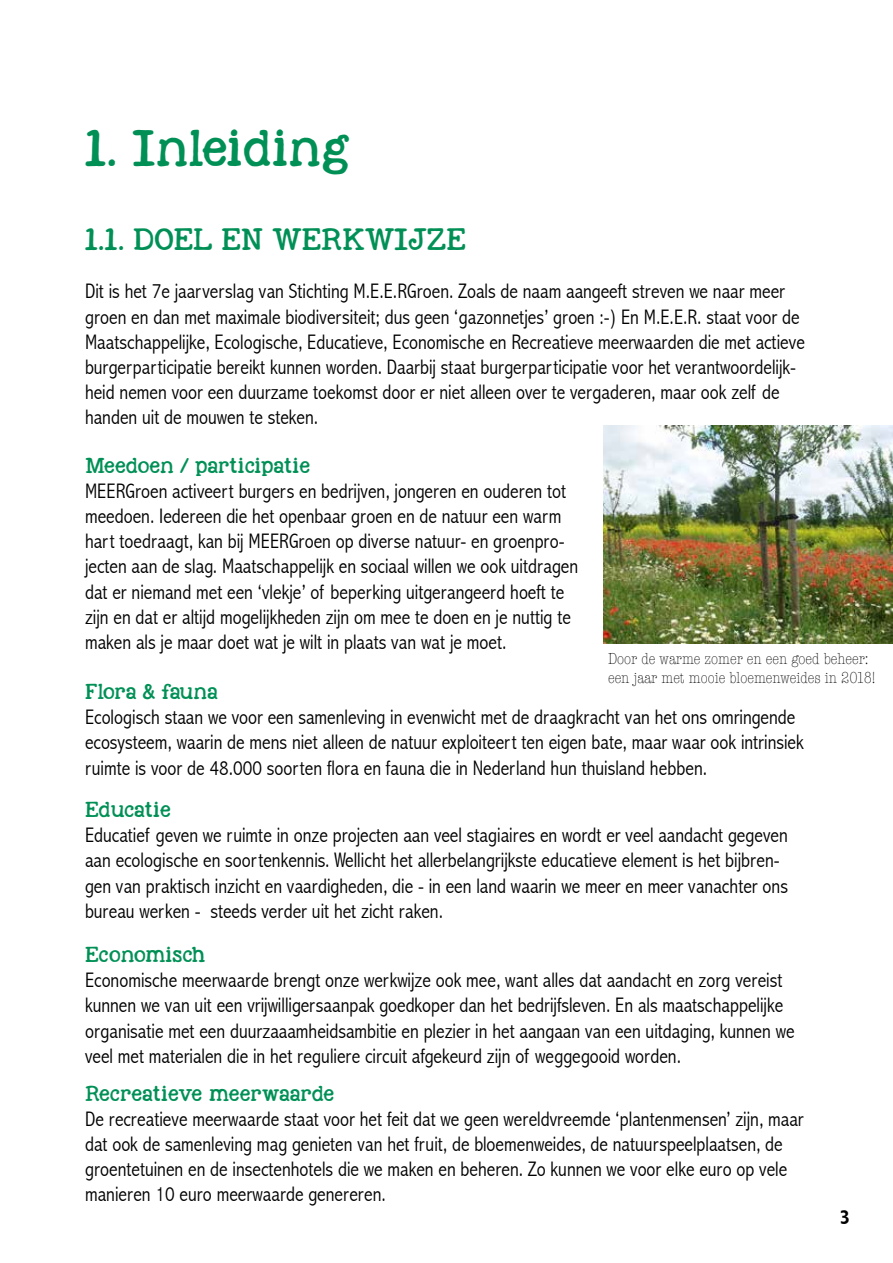
<style>
.page{position:relative;width:893px;height:1263px;background:#fff}
.page>*{position:absolute;margin:0;border:0;box-sizing:border-box;transform-origin:0 0}
.t1{font:37.5px "KG Nextto Me Solid";color:#009056}
.t2{font:22.5px "KG Nextto Me Solid";color:#009056}
.t3{font:300 condensed 21px/25.2px "Abadi";color:#000}
.t4{font:700 condensed 21px "Abadi";color:#000}
.t5{font:300 condensed 16.5px/19.8px "American Typewriter";color:#020203}
.t6{font:15.75px "KG Nextto Me Solid";color:#009056}
</style>
<div class="page">
<img style="left:604px;top:426px;width:289px;height:217px">
<h1 class="t1" style="left:85px;top:121px;width:267px">1. Inleiding</h1>
<p class="t2" style="left:85px;top:223px;width:382px">1.1. DOEL EN WERKWIJZE</p>
<p class="t3" style="left:85px;top:279px;width:721px">Dit is het 7e jaarverslag van Stichting M.E.E.RGroen. Zoals de naam aangeeft streven we naar meer groen en dan met maximale biodiversiteit; dus geen ‘gazonnetjes’ groen :-) En M.E.E.R. staat voor de Maatschappelijke, Ecologische, Educatieve, Economische en Recreatieve meerwaarden die met actieve burgerparticipatie bereikt kunnen worden. Daarbij staat burgerparticipatie voor het verantwoordelijk&shy;heid nemen voor een duurzame toekomst door er niet alleen over te vergaderen, maar ook zelf de handen uit de mouwen te steken.</p>
<p class="t6" style="left:85px;top:453px;width:227px">Meedoen / participatie</p>
<p class="t3" style="left:85px;top:478px;width:495px">MEERGroen activeert burgers en bedrijven, jongeren en ouderen tot meedoen. Iedereen die het openbaar groen en de natuur een warm hart toedraagt, kan bij MEERGroen op diverse natuur- en groenpro&shy;jecten aan de slag. Maatschappelijk en sociaal willen we ook uitdragen dat er niemand met een ‘vlekje’ of beperking uitgerangeerd hoeft te zijn en dat er altijd mogelijkheden zijn om mee te doen en je nuttig te maken als je maar doet wat je wilt in plaats van wat je moet.</p>
<p class="t5" style="left:608px;top:648px;width:269px">Door de warme zomer en een goed beheer: een jaar met mooie bloemenweides in 2018!</p>
<p class="t6" style="left:85px;top:680px;width:134px">Flora &amp; fauna</p>
<p class="t3" style="left:85px;top:705px;width:720px">Ecologisch staan we voor een samenleving in evenwicht met de draagkracht van het ons omringende ecosysteem, waarin de mens niet alleen de natuur exploiteert ten eigen bate, maar waar ook intrinsiek ruimte is voor de 48.000 soorten flora en fauna die in Nederland hun thuisland hebben.</p>
<p class="t6" style="left:85px;top:798px;width:87px">Educatie</p>
<p class="t3" style="left:85px;top:822px;width:704px">Educatief geven we ruimte in onze projecten aan veel stagiaires en wordt er veel aandacht gegeven aan ecologische en soortenkennis. Wellicht het allerbelangrijkste educatieve element is het bijbren&shy;gen van praktisch inzicht en vaardigheden, die - in een land waarin we meer en meer vanachter ons bureau werken - steeds verder uit het zicht raken.</p>
<p class="t6" style="left:85px;top:943px;width:122px">Economisch</p>
<p class="t3" style="left:85px;top:967px;width:711px">Economische meerwaarde brengt onze werkwijze ook mee, want alles dat aandacht en zorg vereist kunnen we van uit een vrijwilligersaanpak goedkoper dan het bedrijfsleven. En als maatschappelijke organisatie met een duurzaaamheidsambitie en plezier in het aangaan van een uitdaging, kunnen we veel met materialen die in het reguliere circuit afgekeurd zijn of weggegooid worden.</p>
<p class="t6" style="left:85px;top:1081px;width:251px">Recreatieve meerwaarde</p>
<p class="t3" style="left:85px;top:1106px;width:720px">De recreatieve meerwaarde staat voor het feit dat we geen wereldvreemde ‘plantenmensen’ zijn, maar dat ook de samenleving mag genieten van het fruit, de bloemenweides, de natuurspeelplaatsen, de groentetuinen en de insectenhotels die we maken en beheren. Zo kunnen we voor elke euro op vele manieren 10 euro meerwaarde genereren.</p>
<p class="t4" style="left:839px;top:1204px;width:12px">3</p>
</div>
